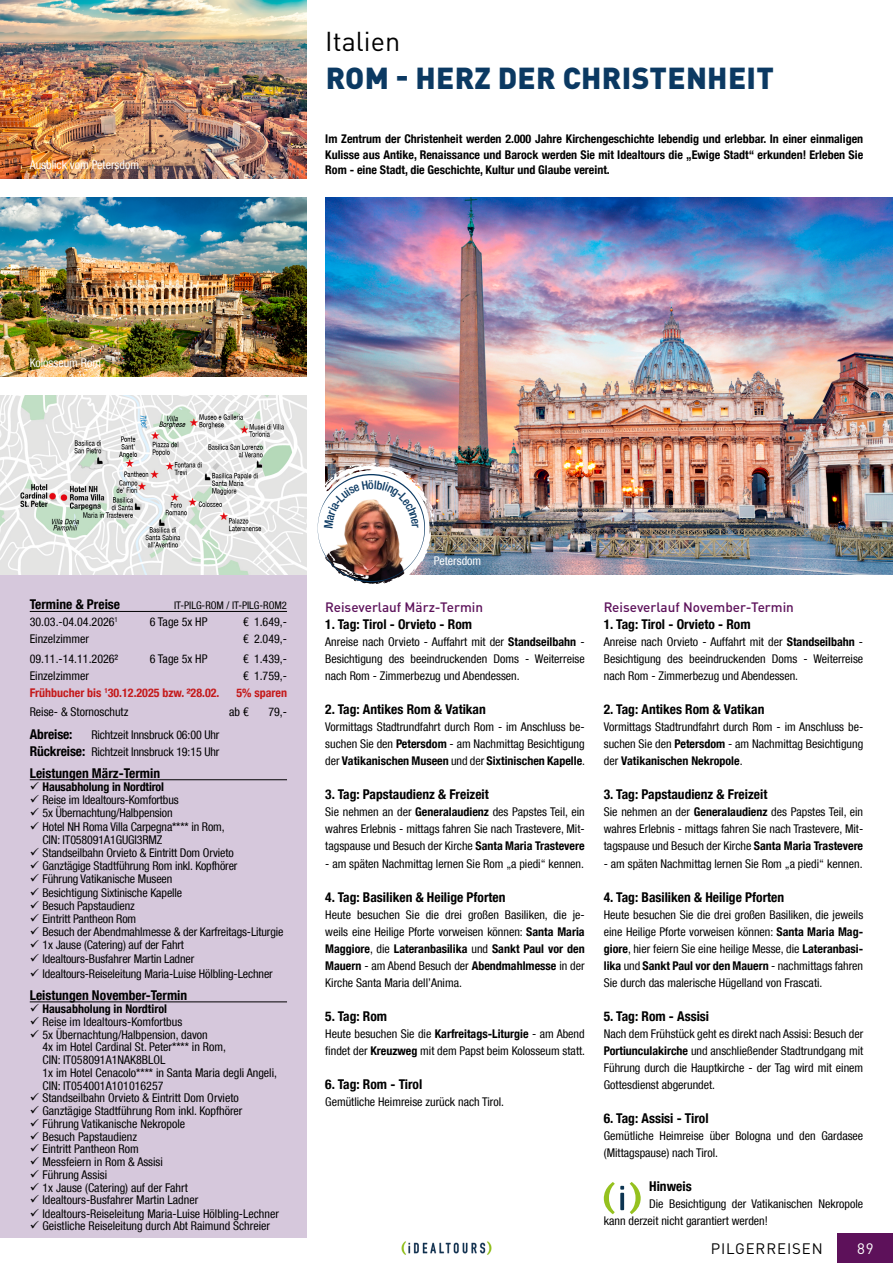
<style>
.page{position:relative;width:893px;height:1263px;background:#fff}
.page>*{position:absolute;margin:0;border:0;box-sizing:border-box;transform-origin:0 0}
.t1{font:900 30px "DINOT";letter-spacing:.01em;color:#0b3962}
.t2{font:27px "DINOT";color:#000}
.t3{font:15px "DINOT";letter-spacing:.06em;color:#000}
.t4{font:15px "DINOT";color:#fff}
.t5{font:700 condensed 13.5px "Helvetica Neue LT Com";color:#000}
.t6{font:500 13.5px "DINOT";color:#5d125b}
.t7{font:condensed 12px/17px "Helvetica Neue LT Com";color:#000;text-align:justify}
.t8{font:700 condensed 12px/15.8px "Helvetica Neue LT Com";color:#000;text-align:justify}
.t9{font:700 condensed 12px "Helvetica Neue LT Com";color:#c51a1b}
.t10{font:condensed 12px "Helvetica Neue LT Com";color:#fff}
.t11{font:condensed 10.5px "Helvetica Neue LT Com";color:#000}
.s1{font-weight:700;font-size:13.5px}
.s2{font-weight:700}
</style>
<div class="page">
<div style="left:0;top:574px;width:306px;height:663px;background:#d6c8dc"></div>
<hr style="left:30px;top:611px;width:257px;height:1px;background:#000">
<hr style="left:30px;top:779px;width:257px;height:1px;background:#000">
<hr style="left:30px;top:1002px;width:257px;height:1px;background:#000">
<img style="left:401px;top:1241px;width:91px;height:14px">
<div style="left:838px;top:1233px;width:55px;height:30px;background:#5d115a"></div>
<img style="left:325px;top:198px;width:568px;height:376px">
<img style="left:0;top:0;width:306px;height:179px">
<img style="left:0;top:198px;width:306px;height:178px">
<img style="left:0;top:395px;width:306px;height:179px">
<svg style="left:630px;top:1182px;width:11px;height:32px"></svg>
<svg style="left:604px;top:1182px;width:20px;height:32px"></svg>
<img style="left:306px;top:463px;width:128px;height:130px">
<p class="t10" style="left:30px;top:158px;width:111px">Ausblick vom Petersdom</p>
<p class="t10" style="left:30px;top:356px;width:73px">Kolosseum Rom</p>
<h2 class="t2" style="left:325px;top:21px;width:77px">Italien</h2>
<h1 class="t1" style="left:326px;top:54px;width:450px">ROM - HERZ DER CHRISTENHEIT</h1>
<p class="t8" style="left:325px;top:131px;width:539px">Im Zentrum der Christenheit werden 2.000 Jahre Kirchengeschichte lebendig und erlebbar. In einer einmaligen Kulisse aus Antike, Renaissance und Barock werden Sie mit Idealtours die „Ewige Stadt“ erkunden! Erleben Sie Rom - eine Stadt, die Geschichte, Kultur und Glaube vereint.</p>
<p class="t5" style="left:30px;top:596px;width:92px">Termine &amp; Preise</p>
<p class="t11" style="left:174px;top:599px;width:114px">IT-PILG-ROM / IT-PILG-ROM2</p>
<p class="t7" style="left:30px;top:613px;width:90px">30.03.-04.04.2026<sup>1</sup></p>
<p class="t7" style="left:150px;top:613px;width:59px">6 Tage 5x HP</p>
<p class="t7" style="left:243px;top:613px;width:46px">€ 1.649,-</p>
<p class="t7" style="left:30px;top:630px;width:61px">Einzelzimmer</p>
<p class="t7" style="left:243px;top:630px;width:46px">€ 2.049,-</p>
<p class="t7" style="left:30px;top:650px;width:90px">09.11.-14.11.2026²</p>
<p class="t7" style="left:150px;top:650px;width:59px">6 Tage 5x HP</p>
<p class="t7" style="left:243px;top:650px;width:46px">€ 1.439,-</p>
<p class="t7" style="left:30px;top:667px;width:61px">Einzelzimmer</p>
<p class="t7" style="left:243px;top:667px;width:46px">€ 1.759,-</p>
<p class="t9" style="left:30px;top:685px;width:191px">Frühbucher bis <sup>1</sup>30.12.2025 bzw. ²28.02.</p>
<p class="t9" style="left:236px;top:685px;width:52px">5% sparen</p>
<p class="t7" style="left:30px;top:703px;width:100px">Reise- &amp; Stornoschutz</p>
<p class="t7" style="left:229px;top:703px;width:21px">ab €</p>
<p class="t7" style="left:268px;top:703px;width:20px">79,-</p>
<p class="t5" style="left:30px;top:726px;width:44px">Abreise:</p>
<p class="t7" style="left:30px;top:726px;width:191px;text-align:right">Richtzeit Innsbruck 06:00 Uhr<br><span class="s1">Rückreise:</span> Richtzeit Innsbruck 19:15 Uhr</p>
<p class="t5" style="left:30px;top:765px;width:132px">Leistungen März-Termin</p>
<p class="t8" style="left:43px;top:779px;width:123px">Hausabholung in Nordtirol</p>
<p class="t7" style="left:43px;top:793px;width:242px;line-height:13.2px;text-align:left">Reise im Idealtours-Komfortbus<br>5x Übernachtung/Halbpension<br>Hotel NH Roma Villa Carpegna**** in Rom,<br>CIN: IT058091A1GUGI3RMZ<br>Standseilbahn Orvieto &amp; Eintritt Dom Orvieto Ganztägige Stadtführung Rom inkl. Kopfhörer<br>Führung Vatikanische Museen<br>Besichtigung Sixtinische Kapelle<br>Besuch Papstaudienz<br>Eintritt Pantheon Rom<br>Besuch der Abendmahlmesse &amp; der Karfreitags-Liturgie 1x Jause (Catering) auf der Fahrt<br>Idealtours-Busfahrer Martin Ladner</p>
<p class="t7" style="left:43px;top:965px;width:232px">Idealtours-Reiseleitung Maria-Luise Hölbling-Lechner</p>
<p class="t5" style="left:30px;top:987px;width:159px">Leistungen November-Termin</p>
<p class="t8" style="left:43px;top:1001px;width:126px">Hausabholung in Nordtirol</p>
<p class="t7" style="left:43px;top:1015px;width:238px;line-height:12.8px;text-align:left">Reise im Idealtours-Komfortbus<br>5x Übernachtung/Halbpension, davon<br>4x im Hotel Cardinal St. Peter**** in Rom,<br>CIN: IT058091A1NAK8BLOL<br>1x im Hotel Cenacolo**** in Santa Maria degli Angeli, CIN: IT054001A101016257<br>Standseilbahn Orvieto &amp; Eintritt Dom Orvieto Ganztägige Stadtführung Rom inkl. Kopfhörer Führung Vatikanische Nekropole<br>Besuch Papstaudienz<br>Eintritt Pantheon Rom<br>Messfeiern in Rom &amp; Assisi<br>Führung Assisi<br>1x Jause (Catering) auf der Fahrt Idealtours-Busfahrer Martin Ladner Idealtours-Reiseleitung Maria-Luise Hölbling-Lechner Geistliche Reiseleitung durch Abt Raimund Schreier</p>
<p class="t10" style="left:434px;top:553px;width:49px">Petersdom</p>
<p class="t6" style="left:325px;top:597px;width:159px">Reiseverlauf März-Termin</p>
<p class="t5" style="left:325px;top:616px;width:148px">1. Tag: Tirol - Orvieto - Rom</p>
<p class="t7" style="left:325px;top:633px;width:261px">Anreise nach Orvieto - Auffahrt mit der <span class="s2">Standseilbahn</span> - Besichtigung des beeindruckenden Doms - Weiterreise nach Rom - Zimmerbezug und Abendessen.</p>
<p class="t5" style="left:325px;top:701px;width:162px">2. Tag: Antikes Rom &amp; Vatikan</p>
<p class="t7" style="left:325px;top:718px;width:261px">Vormittags Stadtrundfahrt durch Rom - im Anschluss be&shy;suchen Sie den <span class="s2">Petersdom</span> - am Nachmittag Besichtigung der <span class="s2">Vatikanischen Museen</span> und der <span class="s2">Sixtinischen Kapelle</span>.</p>
<p class="t5" style="left:325px;top:786px;width:165px">3. Tag: Papstaudienz &amp; Freizeit</p>
<p class="t7" style="left:325px;top:804px;width:261px">Sie nehmen an der <span class="s2">Generalaudienz</span> des Papstes Teil, ein wahres Erlebnis - mittags fahren Sie nach Trastevere, Mit&shy;tagspause und Besuch der Kirche <span class="s2">Santa Maria Trastevere</span></p>
<p class="t7" style="left:325px;top:855px;width:260px">- am späten Nachmittag lernen Sie Rom „a piedi“ kennen.</p>
<p class="t5" style="left:325px;top:889px;width:182px">4. Tag: Basiliken &amp; Heilige Pforten</p>
<p class="t7" style="left:325px;top:906px;width:261px">Heute besuchen Sie die drei großen Basiliken, die je&shy;weils eine Heilige Pforte vorweisen können: <span class="s2">Santa Maria Maggiore</span>, die <span class="s2">Lateranbasilika</span> und <span class="s2">Sankt Paul vor den Mauern</span> - am Abend Besuch der <span class="s2">Abendmahlmesse</span> in der Kirche Santa Maria dell’Anima.</p>
<p class="t5" style="left:325px;top:1008px;width:63px">5. Tag: Rom</p>
<p class="t7" style="left:325px;top:1025px;width:261px">Heute besuchen Sie die <span class="s2">Karfreitags-Liturgie</span> - am Abend findet der <span class="s2">Kreuzweg</span> mit dem Papst beim Kolosseum statt.</p>
<p class="t5" style="left:325px;top:1076px;width:99px">6. Tag: Rom - Tirol</p>
<p class="t7" style="left:325px;top:1093px;width:180px">Gemütliche Heimreise zurück nach Tirol.</p>
<p class="t6" style="left:604px;top:597px;width:192px">Reiseverlauf November-Termin</p>
<p class="t5" style="left:604px;top:616px;width:148px">1. Tag: Tirol - Orvieto - Rom</p>
<p class="t7" style="left:604px;top:633px;width:261px">Anreise nach Orvieto - Auffahrt mit der <span class="s2">Standseilbahn</span> - Besichtigung des beeindruckenden Doms - Weiterreise nach Rom - Zimmerbezug und Abendessen.</p>
<p class="t5" style="left:604px;top:701px;width:162px">2. Tag: Antikes Rom &amp; Vatikan</p>
<p class="t7" style="left:604px;top:718px;width:261px">Vormittags Stadtrundfahrt durch Rom - im Anschluss be&shy;suchen Sie den <span class="s2">Petersdom</span> - am Nachmittag Besichtigung der <span class="s2">Vatikanischen Nekropole</span>.</p>
<p class="t5" style="left:604px;top:786px;width:165px">3. Tag: Papstaudienz &amp; Freizeit</p>
<p class="t7" style="left:604px;top:804px;width:261px">Sie nehmen an der <span class="s2">Generalaudienz</span> des Papstes Teil, ein wahres Erlebnis - mittags fahren Sie nach Trastevere, Mit&shy;tagspause und Besuch der Kirche <span class="s2">Santa Maria Trastevere</span></p>
<p class="t7" style="left:604px;top:855px;width:260px">- am späten Nachmittag lernen Sie Rom „a piedi“ kennen.</p>
<p class="t5" style="left:604px;top:889px;width:182px">4. Tag: Basiliken &amp; Heilige Pforten</p>
<p class="t7" style="left:604px;top:906px;width:261px">Heute besuchen Sie die drei großen Basiliken, die jeweils eine Heilige Pforte vorweisen können: <span class="s2">Santa Maria Mag&shy;giore</span>, hier feiern Sie eine heilige Messe, die <span class="s2">Lateranbasi&shy;lika</span> und <span class="s2">Sankt Paul vor den Mauern</span> - nachmittags fahren Sie durch das malerische Hügelland von Frascati.</p>
<p class="t5" style="left:604px;top:1008px;width:107px">5. Tag: Rom - Assisi</p>
<p class="t7" style="left:604px;top:1025px;width:261px">Nach dem Frühstück geht es direkt nach Assisi: Besuch der <span class="s2">Portiunculakirche</span> und anschließender Stadtrundgang mit Führung durch die Hauptkirche - der Tag wird mit einem Gottesdienst abgerundet.</p>
<p class="t5" style="left:604px;top:1110px;width:106px">6. Tag: Assisi - Tirol</p>
<p class="t7" style="left:604px;top:1127px;width:261px">Gemütliche Heimreise über Bologna und den Gardasee (Mittagspause) nach Tirol.</p>
<p class="t5" style="left:649px;top:1178px;width:44px">Hinweis</p>
<p class="t7" style="left:604px;top:1195px;width:261px;text-indent:45px">Die Besichtigung der Vatikanischen Nekropole kann derzeit nicht garantiert werden!</p>
<p class="t3" style="left:711px;top:1237px;width:114px">PILGERREISEN</p>
<p class="t4" style="left:857px;top:1237px;width:18px">89</p>
</div>
